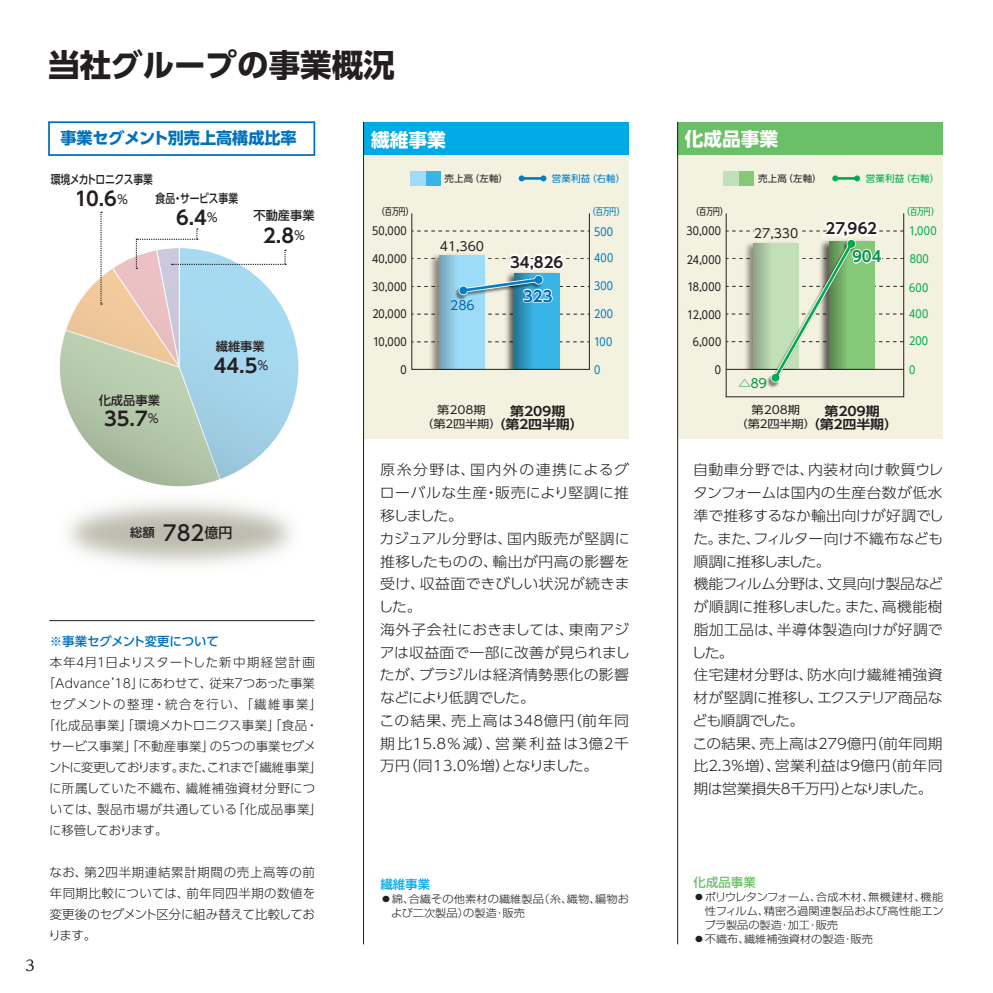
<style>
.page{position:relative;width:993px;height:993px;background:#fff}
.page>*{position:absolute;margin:0;border:0;box-sizing:border-box;transform-origin:0 0}
.t1{font:700 31.5px "UD Shin Go Pr 6";color:#231f20}
.t2{font:500 21px "UD Shin Go Pr 6";color:#231f20}
.t3{font:700 19.25px "UD Shin Go Pr 6 De";color:#231f20}
.t4{font:700 18.72px "UD Shin Go Pr 6";color:#fff}
.t5{font:700 16.1px "UD Shin Go Pr 6";color:#0072bc}
.t6{font:700 14.88px "UD Shin Go Pro De";color:#231f20}
.t7{font:700 14.88px "UD Shin Go Pro De";color:#0166b3}
.t8{font:700 14.88px "UD Shin Go Pro De";color:#06934a}
.t9{font:500 14.88px "UD Reimin Pro";color:#231f20}
.t10{font:300 14.17px/22.8px "UD Shin Go Pro";letter-spacing:.005em;color:#231f20;scale:1.05 1}
.t11{font:700 12.6px/13.3px "UD Shin Go Pro De";letter-spacing:-.01em;color:#231f20;text-align:center;scale:1.11 1}
.t12{font:300 12.42px/21px "UD Shin Go Pro";letter-spacing:.01em;color:#231f20;text-align:justify}
.t13{font:300 12.42px "UD Shin Go Pro";letter-spacing:.055em;color:#231f20}
.t14{font:300 12.42px "UD Shin Go Pro";letter-spacing:-.075em;color:#231f20}
.t15{font:300 12.42px "UD Shin Go Pro";letter-spacing:.115em;color:#231f20}
.t16{font:500 12.42px "UD Shin Go Pro";letter-spacing:-.015em;color:#0072bc}
.t17{font:12.42px "UD Shin Go Pro";color:#231f20}
.t18{font:300 12.42px "UD Shin Go Pro";letter-spacing:-.06em;color:#231f20}
.t19{font:500 12.42px "Shin Go Pro";color:#6bc067}
.t20{font:500 12.42px "Shin Go Pro";color:#00abe5}
.t21{font:12.42px "UD Shin Go Pro";color:#06934a}
.t22{font:12.42px "UD Shin Go Pro";color:#0166b3}
.t23{font:500 12.25px "UD Shin Go Pr 6";color:#231f20}
.t24{font:500 12.25px "UD Shin Go Pr 6";letter-spacing:-.05em;color:#231f20;scale:.8 1}
.t25{font:500 12.25px "UD Shin Go Pr 6";color:#231f20;scale:.8 1}
.t26{font:11.03px "UD Shin Go C Osez Pr 6";letter-spacing:.025em;color:#231f20}
.t27{font:11.03px/13.3px "UD Shin Go Pro";letter-spacing:-.01em;color:#231f20;text-align:center;scale:1.11 1}
.t28{font:11.03px "UD Shin Go C Osez Pr 6";letter-spacing:.025em;color:#00ab4d}
.t29{font:11.03px "UD Shin Go C Osez Pr 6";letter-spacing:.025em;color:#007ec5}
.t30{font:300 10.67px/14px "Shin Go Pro";color:#231f20;scale:1.05 1}
.t31{font:9.45px "UD Shin Go Pr 6";letter-spacing:.025em;color:#231f20}
.t32{font:9.45px "UD Shin Go C Osez Pr 6";letter-spacing:.015em;color:#231f20}
.t33{font:9.45px "UD Shin Go Pr 6";letter-spacing:.02em;color:#007ec5}
.t34{font:9.45px "UD Shin Go Pr 6";letter-spacing:.02em;color:#00ab4d}
.t35{font:9.45px "UD Shin Go C Osez Pr 6";color:#007ec5}
.t36{font:9.45px "UD Shin Go C Osez Pr 6";color:#00ab4d}
.s1{font-family:"UD Shin Go Pr 6";font-weight:400;font-size:12.25px}
.s2{font-size:14px}
</style>
<div class="page">
<div style="left:363px;top:152px;width:265px;height:287px;background:#f3f1df"></div>
<div style="left:677px;top:152px;width:265px;height:287px;background:#f3f1df"></div>
<svg style="left:413px;top:341px;width:171px;height:1px"></svg>
<svg style="left:413px;top:314px;width:172px;height:1px"></svg>
<svg style="left:413px;top:231px;width:172px;height:1px"></svg>
<img style="left:426px;top:303px;width:61px;height:64px">
<div style="left:439px;top:255px;width:45px;height:114px;background:#9cdcf8"></div>
<img style="left:502px;top:303px;width:60px;height:64px">
<div style="left:514px;top:273px;width:45px;height:96px;background:#39b4e7"></div>
<div style="left:363px;top:122px;width:265px;height:33px;background:#00abe5"></div>
<div style="left:48px;top:121px;width:267px;height:35px;border:2px solid #0072bc"></div>
<div style="left:677px;top:122px;width:265px;height:33px;background:#6bc067"></div>
<hr style="left:363px;top:122px;width:1px;height:822px;background:#231f20">
<hr style="left:677px;top:122px;width:1px;height:822px;background:#231f20">
<svg style="left:59px;top:212px;width:240px;height:290px"></svg>
<svg style="left:439px;top:303px;width:18px;height:66px"></svg>
<svg style="left:514px;top:303px;width:18px;height:66px"></svg>
<svg style="left:411px;top:252px;width:178px;height:51px"></svg>
<div style="left:459px;top:286px;width:8px;height:8px;background:#007ec5;border-radius:50%"></div>
<svg style="left:534px;top:275px;width:8px;height:9px"></svg>
<svg style="left:726px;top:218px;width:177px;height:165px"></svg>
<div style="left:410px;top:171px;width:30px;height:15px;background:#39b4e7"></div>
<div style="left:410px;top:171px;width:15px;height:15px;background:#9cdcf8"></div>
<hr style="left:521px;top:177px;width:22px;height:3px;background:#007ec5">
<svg style="left:518px;top:175px;width:6px;height:6px"></svg>
<svg style="left:540px;top:175px;width:6px;height:6px"></svg>
<div style="left:723px;top:171px;width:30px;height:15px;background:#85c878"></div>
<div style="left:723px;top:171px;width:15px;height:15px;background:#c1e0b8"></div>
<hr style="left:834px;top:177px;width:23px;height:3px;background:#00ab4d">
<svg style="left:832px;top:175px;width:5px;height:6px"></svg>
<svg style="left:853px;top:175px;width:6px;height:6px"></svg>
<hr style="left:49px;top:620px;width:265px;height:1px;background:#231f20">
<h1 class="t1" style="left:48px;top:39px;width:348px">当社グループの事業概況</h1>
<p class="t9" style="left:26px;top:953px;width:11px">3</p>
<p class="t5" style="left:60px;top:125px;width:238px">事業セグメント別売上高構成比率</p>
<h3 class="t4" style="left:371px;top:124px;width:76px">繊維事業</h3>
<h3 class="t4" style="left:684px;top:123px;width:95px">化成品事業</h3>
<p class="t24" style="left:51px;top:169px;width:129px">環境メカトロニクス事業</p>
<h3 class="t3" style="left:75px;top:183px;width:55px">10.6<span class="s1">％</span></h3>
<p class="t25" style="left:155px;top:188px;width:105px">食品・サービス事業</p>
<h3 class="t3" style="left:176px;top:202px;width:44px">6.4<span class="s1">％</span></h3>
<p class="t23" style="left:253px;top:205px;width:63px">不動産事業</p>
<h3 class="t3" style="left:263px;top:220px;width:44px">2.8<span class="s1">％</span></h3>
<p class="t23" style="left:216px;top:336px;width:50px">繊維事業</p>
<p class="t23" style="left:99px;top:390px;width:63px">化成品事業</p>
<h3 class="t3" style="left:104px;top:403px;width:57px">35.7<span class="s1">％</span></h3>
<h3 class="t3" style="left:214px;top:350px;width:57px">44.5<span class="s1">％</span></h3>
<h2 class="t2" style="left:130px;top:515px;width:104px"><sup>総額</sup> 782<span class="s2">億円</span></h2>
<p class="t16" style="left:50px;top:630px;width:171px">※事業セグメント変更について</p>
<p class="t13" style="left:50px;top:651px;width:267px">本年4月1日よりスタートした新中期経営計画</p>
<p class="t12" style="left:43px;top:671px;width:274px">「Advance’18」にあわせて、従来7つあった事業</p>
<p class="t15" style="left:49px;top:693px;width:274px">セグメントの整理・統合を行い、「繊維事業」</p>
<p class="t12" style="left:43px;top:713px;width:277px">「化成品事業」「環境メカトロニクス事業」「食品・</p>
<p class="t12" style="left:50px;top:734px;width:267px">サービス事業」「不動産事業」の5つの事業セグメ</p>
<p class="t14" style="left:49px;top:756px;width:274px">ントに変更しております。また、これまで「繊維事業」</p>
<p class="t13" style="left:49px;top:777px;width:267px">に所属していた不織布、繊維補強資材分野につ</p>
<p class="t13" style="left:50px;top:798px;width:274px">いては、製品市場が共通している「化成品事業」</p>
<p class="t18" style="left:49px;top:819px;width:120px">に移管しております。</p>
<p class="t12" style="left:49px;top:860px;width:268px">なお、第2四半期連結累計期間の売上高等の前年同期比較については、前年同四半期の数値を変更後のセグメント区分に組み替えて比較しております。</p>
<p class="t31" style="left:444px;top:170px;width:65px">売上高（左軸）</p>
<p class="t33" style="left:551px;top:170px;width:75px">営業利益（右軸）</p>
<p class="t32" style="left:378px;top:204px;width:35px">（百万円）</p>
<p class="t35" style="left:589px;top:204px;width:35px">（百万円）</p>
<p class="t26" style="left:372px;top:222px;width:36px">50,000</p>
<p class="t26" style="left:372px;top:250px;width:36px">40,000</p>
<p class="t26" style="left:372px;top:277px;width:36px">30,000</p>
<p class="t26" style="left:372px;top:305px;width:36px">20,000</p>
<p class="t26" style="left:373px;top:333px;width:35px">10,000</p>
<p class="t17" style="left:439px;top:236px;width:46px">41,360</p>
<p class="t22" style="left:450px;top:295px;width:26px">286</p>
<p class="t6" style="left:510px;top:250px;width:55px">34,826</p>
<p class="t7" style="left:523px;top:284px;width:31px">323</p>
<p class="t29" style="left:594px;top:222px;width:21px">500</p>
<p class="t29" style="left:594px;top:249px;width:21px">400</p>
<p class="t29" style="left:594px;top:277px;width:21px">300</p>
<p class="t29" style="left:594px;top:305px;width:20px">200</p>
<p class="t29" style="left:593px;top:333px;width:20px">100</p>
<p class="t26" style="left:400px;top:360px;width:8px">0</p>
<p class="t29" style="left:594px;top:360px;width:8px">0</p>
<p class="t27" style="left:421px;top:403px;width:74px">第208期<br>（第２四半期）</p>
<p class="t11" style="left:491px;top:404px;width:84px">第209期<br>（第２四半期）</p>
<p class="t10" style="left:378px;top:458px;width:241px">原糸分野は、国内外の連携によるグローバルな生産・販売により堅調に推移しました。<br>カジュアル分野は、国内販売が堅調に推移したものの、輸出が円高の影響を受け、収益面できびしい状況が続きました。<br>海外子会社におきましては、東南アジアは収益面で一部に改善が見られましたが、ブラジルは経済情勢悪化の影響などにより低調でした。<br>この結果、売上高は348億円（前年同期比15.8％減）、営業利益は3億2千万円（同13.0％増）となりました。</p>
<p class="t20" style="left:380px;top:874px;width:51px">繊維事業</p>
<p class="t30" style="left:391px;top:890px;width:228px;text-indent:-11px">●綿、合繊その他素材の繊維製品（糸、織物、編物および二次製品）の製造・販売</p>
<p class="t31" style="left:758px;top:170px;width:65px">売上高（左軸）</p>
<p class="t34" style="left:865px;top:170px;width:75px">営業利益（右軸）</p>
<p class="t32" style="left:692px;top:204px;width:35px">（百万円）</p>
<p class="t36" style="left:903px;top:204px;width:35px">（百万円）</p>
<p class="t26" style="left:686px;top:222px;width:36px">30,000</p>
<p class="t26" style="left:686px;top:251px;width:36px">24,000</p>
<p class="t26" style="left:687px;top:278px;width:35px">18,000</p>
<p class="t26" style="left:687px;top:306px;width:35px">12,000</p>
<p class="t26" style="left:692px;top:333px;width:30px">6,000</p>
<p class="t17" style="left:753px;top:223px;width:46px">27,330</p>
<p class="t6" style="left:825px;top:216px;width:53px">27,962</p>
<p class="t8" style="left:851px;top:244px;width:31px">904</p>
<p class="t28" style="left:908px;top:222px;width:29px">1,000</p>
<p class="t28" style="left:909px;top:250px;width:21px">800</p>
<p class="t28" style="left:908px;top:279px;width:21px">600</p>
<p class="t28" style="left:908px;top:305px;width:21px">400</p>
<p class="t28" style="left:908px;top:332px;width:20px">200</p>
<p class="t26" style="left:714px;top:360px;width:8px">0</p>
<p class="t28" style="left:908px;top:360px;width:8px">0</p>
<p class="t21" style="left:738px;top:373px;width:30px">△８9</p>
<p class="t27" style="left:735px;top:403px;width:74px">第208期<br>（第２四半期）</p>
<p class="t11" style="left:805px;top:404px;width:84px">第209期<br>（第２四半期）</p>
<p class="t10" style="left:691px;top:458px;width:242px">自動車分野では、内装材向け軟質ウレタンフォームは国内の生産台数が低水準で推移するなか輸出向けが好調でした。また、フィルター向け不織布なども順調に推移しました。<br>機能フィルム分野は、文具向け製品などが順調に推移しました。また、高機能樹脂加工品は、半導体製造向けが好調でした。<br>住宅建材分野は、防水向け繊維補強資材が堅調に推移し、エクステリア商品なども順調でした。<br>この結果、売上高は279億円（前年同期比2.3％増）、営業利益は9億円（前年同期は営業損失8千万円）となりました。</p>
<p class="t19" style="left:693px;top:872px;width:64px">化成品事業</p>
<p class="t30" style="left:704px;top:888px;width:229px;text-align:justify;text-indent:-11px">●ポリウレタンフォーム、合成木材、無機建材、機能性フィルム、精密ろ過関連製品および高性能エンプラ製品の製造・加工・販売</p>
<p class="t30" style="left:693px;top:930px;width:172px">●不織布、繊維補強資材の製造・販売</p>
</div>
